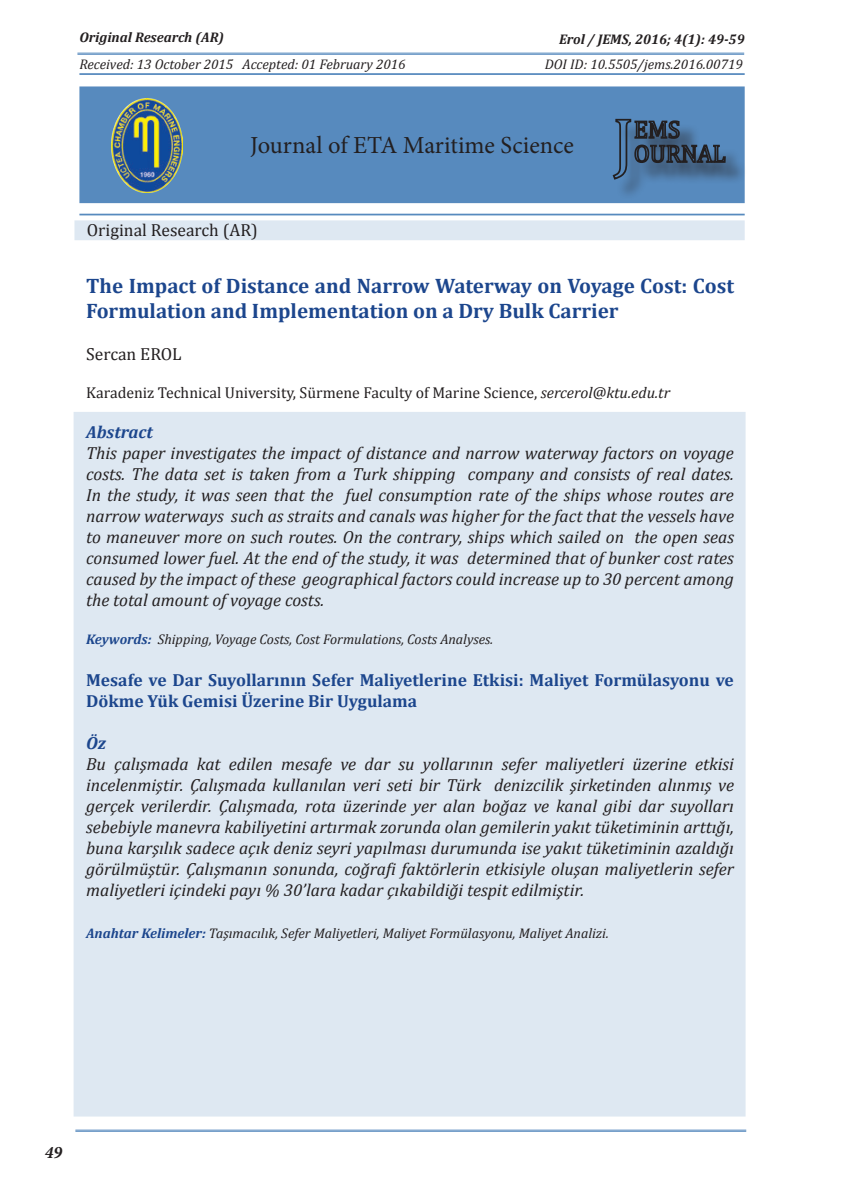
<style>
.page{position:relative;width:844px;height:1191px;background:#fff}
.page>*{position:absolute;margin:0;border:0;box-sizing:border-box;transform-origin:0 0}
.t1{font:24.5px "Minion Pro";color:#231f20}
.t2{font:700 21px/25.2px "Cambria";color:#1c468d}
.t3{font:italic 17.5px/21px "Cambria";color:#231f20;text-align:justify}
.t4{font:700 17.5px/21px "Cambria";color:#1c468d}
.t5{font:17.5px "Cambria";color:#231f20}
.t6{font:italic 700 17.5px "Cambria";color:#1c468d}
.t7{font:italic 700 17.5px "Minion Pro";color:#231f20}
.t8{font:15.75px "Cambria";color:#231f20}
.t9{font:italic 14px "Cambria";color:#231f20}
.t10{font:italic 700 14px "Cambria";color:#231f20}
.s1{font-style:italic}
.s2{font-weight:700;color:#1c468d}
</style>
<div class="page">
<hr style="left:79px;top:73px;width:665px;height:2px;background:#578abe">
<div style="left:79px;top:86px;width:665px;height:117px;background:#578abe;border:2px solid #578abe"></div>
<hr style="left:79px;top:214px;width:665px;height:1px;background:#578abe">
<div style="left:615px;top:121px;width:132px;height:79px;background:#231f20;opacity:.75"></div>
<svg style="left:612px;top:118px;width:114px;height:63px"></svg>
<img style="left:112px;top:98px;width:70px;height:94px">
<div style="left:74px;top:220px;width:670px;height:20px;background:#dee8f2"></div>
<hr style="left:77px;top:53px;width:667px;height:1px;background:#578abe">
<hr style="left:77px;top:54px;width:667px;height:1px;background:#578abe">
<hr style="left:75px;top:1129px;width:671px;height:1px;background:#578abe">
<hr style="left:75px;top:1131px;width:671px;height:1px;background:#578abe">
<div style="left:74px;top:412px;width:671px;height:704px;background:#dee8f2"></div>
<p class="t10" style="left:79px;top:27px;width:146px">Original Research (AR)</p>
<p class="t10" style="left:559px;top:29px;width:187px">Erol / JEMS, 2016; 4(1): 49-59</p>
<p class="t9" style="left:79px;top:54px;width:327px">Received: 13 October 2015 Accepted: 01 February 2016</p>
<p class="t9" style="left:544px;top:55px;width:199px">DOI ID: 10.5505/jems.2016.00719</p>
<h1 class="t1" style="left:250px;top:128px;width:325px">Journal of ETA Maritime Science</h1>
<p class="t5" style="left:87px;top:220px;width:172px">Original Research (AR)</p>
<p class="t2" style="left:86px;top:272px;width:649px">The Impact of Distance and Narrow Waterway on Voyage Cost: Cost<br>Formulation and Implementation on a Dry Bulk Carrier</p>
<p class="t5" style="left:86px;top:344px;width:97px">Sercan EROL</p>
<p class="t8" style="left:86px;top:383px;width:585px">Karadeniz Technical University, Sürmene Faculty of Marine Science, <span class="s1">sercerol@ktu.edu.tr</span></p>
<p class="t6" style="left:86px;top:419px;width:68px">Abstract</p>
<p class="t3" style="left:86px;top:441px;width:649px">This paper investigates the impact of distance and narrow waterway factors on voyage costs. The data set is taken from a Turk shipping company and consists of real dates.<br>In the study, it was seen that the fuel consumption rate of the ships whose routes are narrow waterways such as straits and canals was higher for the fact that the vessels have to maneuver more on such routes. On the contrary, ships which sailed on the open seas consumed lower fuel. At the end of the study, it was determined that of bunker cost rates caused by the impact of these geographical factors could increase up to 30 percent among the total amount of voyage costs.</p>
<p class="t9" style="left:86px;top:629px;width:408px"><span class="s2">Keywords:</span> Shipping, Voyage Costs, Cost Formulations, Costs Analyses.</p>
<p class="t4" style="left:86px;top:668px;width:649px">Mesafe ve Dar Suyollarının Sefer Maliyetlerine Etkisi: Maliyet Formülasyonu ve<br>Dökme Yük Gemisi Üzerine Bir Uygulama</p>
<p class="t6" style="left:86px;top:730px;width:22px">Öz</p>
<p class="t3" style="left:86px;top:752px;width:649px">Bu çalışmada kat edilen mesafe ve dar su yollarının sefer maliyetleri üzerine etkisi incelenmiştir. Çalışmada kullanılan veri seti bir Türk denizcilik şirketinden alınmış ve gerçek verilerdir. Çalışmada, rota üzerinde yer alan boğaz ve kanal gibi dar suyolları sebebiyle manevra kabiliyetini artırmak zorunda olan gemilerin yakıt tüketiminin arttığı, buna karşılık sadece açık deniz seyri yapılması durumunda ise yakıt tüketiminin azaldığı görülmüştür. Çalışmanın sonunda, coğrafi faktörlerin etkisiyle oluşan maliyetlerin sefer maliyetleri içindeki payı % 30’lara kadar çıkabildiği tespit edilmiştir.</p>
<p class="t9" style="left:86px;top:923px;width:524px"><span class="s2">Anahtar Kelimeler:</span> Taşımacılık, Sefer Maliyetleri, Maliyet Formülasyonu, Maliyet Analizi.</p>
<p class="t7" style="left:45px;top:1140px;width:19px">49</p>
</div>
